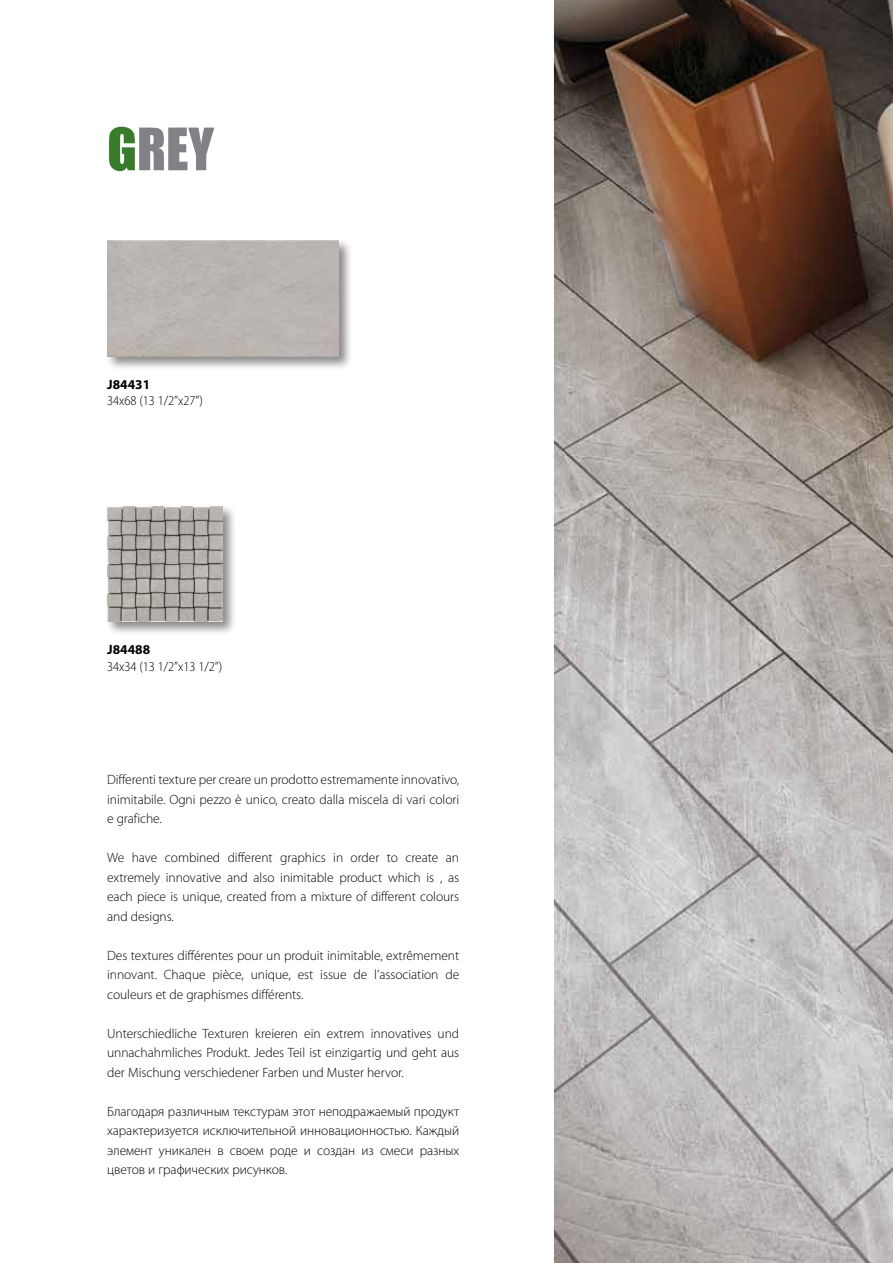
<style>
.page{position:relative;width:893px;height:1263px;background:#fff}
.page>*{position:absolute;margin:0;border:0;box-sizing:border-box;transform-origin:0 0}
.t1{font:54px "Impact";color:#808285}
.t2{font:300 13.5px/19.5px "Myriad Pro";letter-spacing:-.005em;color:#000;text-align:justify}
.t3{font:300 semi-condensed 13.5px "Myriad Pro";color:#000}
.t4{font:700 13.5px "Myriad";color:#000}
.s1{color:#387c2b}
</style>
<div class="page">
<svg style="left:553px;top:0;width:340px;height:1263px;background:#a19791"></svg>
<div style="left:105px;top:238px;width:248px;height:132px;background:#000;opacity:.45"></div>
<div style="left:107px;top:241px;width:231px;height:115px;background:#bab5b2"></div>
<div style="left:105px;top:504px;width:132px;height:132px;background:#000;opacity:.45"></div>
<img style="left:107px;top:506px;width:116px;height:116px">
<h1 class="t1" style="left:107px;top:107px;width:108px"><span class="s1">G</span>rey</h1>
<p class="t4" style="left:107px;top:377px;width:45px">J84431</p>
<p class="t3" style="left:107px;top:393px;width:97px">34x68 (13 1/2”x27”)</p>
<p class="t4" style="left:107px;top:643px;width:45px">J84488</p>
<p class="t3" style="left:107px;top:659px;width:117px">34x34 (13 1/2”x13 1/2”)</p>
<p class="t2" style="left:107px;top:770px;width:354px">Differenti texture per creare un prodotto estremamente innovativo, inimitabile. Ogni pezzo è unico, creato dalla miscela di vari colori e grafiche.</p>
<p class="t2" style="left:107px;top:848px;width:354px">We have combined different graphics in order to create an extremely innovative and also inimitable product which is , as each piece is unique, created from a mixture of different colours and designs.</p>
<p class="t2" style="left:107px;top:945px;width:354px">Des textures différentes pour un produit inimitable, extrêmement innovant. Chaque pièce, unique, est issue de l’association de couleurs et de graphismes différents.</p>
<p class="t2" style="left:107px;top:1023px;width:354px">Unterschiedliche Texturen kreieren ein extrem innovatives und unnachahmliches Produkt. Jedes Teil ist einzigartig und geht aus der Mischung verschiedener Farben und Muster hervor.</p>
<p class="t2" style="left:107px;top:1101px;width:354px">Благодаря различным текстурам этот неподражаемый продукт характеризуется исключительной инновационностью. Каждый элемент уникален в своем роде и создан из смеси разных цветов и графических рисунков.</p>
</div>
